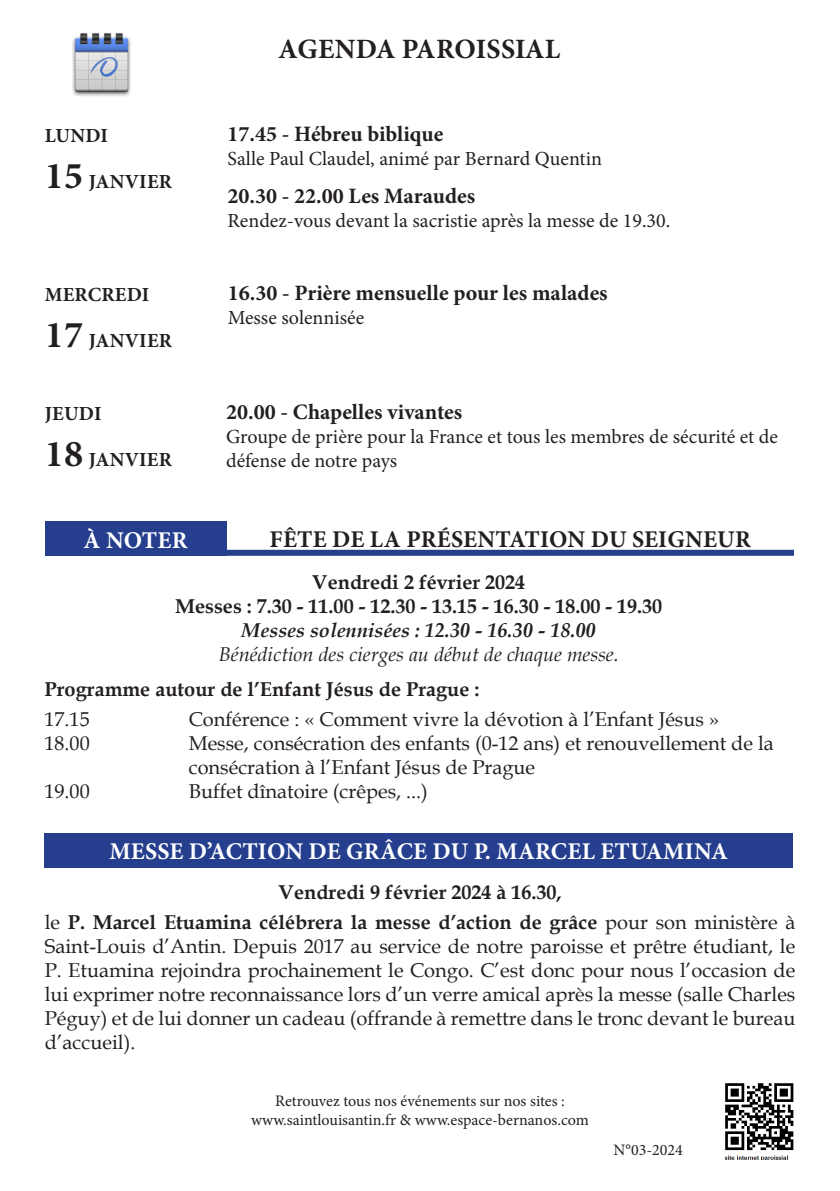
<style>
.page{position:relative;width:840px;height:1191px;background:#fff}
.page>*{position:absolute;margin:0;border:0;box-sizing:border-box;transform-origin:0 0}
.t1{font:700 28px "Minion Pro";letter-spacing:.005em;color:#231f20}
.Agenda_-_annonces_pa{font:700 24px "Minion Pro";letter-spacing:.01em;color:#fff}
.Agenda_-_annonces_im{font:700 24px "Minion Pro";letter-spacing:.01em;color:#231f20}
.Agenda_-_évènement{font:700 22px "Minion Pro";color:#231f20}
.Couplet_des_chants{font:20px/24px "Book Antiqua";color:#231f20}
.Couplet_des_chants-2{font:700 20px "Book Antiqua";color:#231f20}
.Agenda_-_texte{font:20px "Minion Pro";color:#231f20}
.Agenda_-_évènement-2{font:20px/24px "Minion Pro";color:#231f20}
.t2{font:700 20px "Minion Pro";letter-spacing:.01em;color:#231f20}
.Couplet_des_chants-3{font:italic 20px "Book Antiqua";color:#231f20}
.Couplet_des_chants-4{font:italic 700 20px "Book Antiqua";color:#231f20}
.Couplet_des_chants-5{font:16px "Minion Pro";color:#231f20}
.s1{font-size:38px}
.s2{font-weight:700}
</style>
<div class="page">
<img style="left:724px;top:1083px;width:70px;height:76px">
<img style="left:72px;top:32px;width:59px;height:64px">
<div style="left:45px;top:833px;width:747px;height:34px;background:#253f8e"></div>
<div style="left:45px;top:522px;width:181px;height:34px;background:#253f8e"></div>
<div style="left:226px;top:550px;width:567px;height:6px;background:#253f8e"></div>
<p class="t2" style="left:45px;top:122px;width:65px">LUNDI</p>
<p class="t2" style="left:45px;top:167px;width:128px"><span class="s1">15</span> JANVIER</p>
<p class="t2" style="left:45px;top:280px;width:106px">MERCREDI</p>
<p class="t2" style="left:45px;top:326px;width:128px"><span class="s1">17</span> JANVIER</p>
<p class="t2" style="left:45px;top:399px;width:58px">JEUDI</p>
<p class="t2" style="left:45px;top:445px;width:128px"><span class="s1">18</span> JANVIER</p>
<p class="t1" style="left:278px;top:30px;width:283px">AGENDA PAROISSIAL</p>
<p class="Agenda_-_évènement" style="left:227px;top:118px;width:217px">17.45 - Hébreu biblique</p>
<p class="Agenda_-_texte" style="left:227px;top:145px;width:376px">Salle Paul Claudel, animé par Bernard Quentin</p>
<p class="Agenda_-_évènement" style="left:227px;top:181px;width:249px">20.30 - 22.00 Les Maraudes</p>
<p class="Agenda_-_texte" style="left:227px;top:207px;width:444px">Rendez-vous devant la sacristie après la messe de 19.30.</p>
<p class="Agenda_-_évènement" style="left:228px;top:277px;width:381px">16.30 - Prière mensuelle pour les malades</p>
<p class="Agenda_-_texte" style="left:228px;top:304px;width:138px">Messe solennisée</p>
<p class="Agenda_-_évènement" style="left:226px;top:396px;width:237px">20.00 - Chapelles vivantes</p>
<p class="Agenda_-_évènement-2" style="left:226px;top:424px;width:553px">Groupe de prière pour la France et tous les membres de sécurité et de défense de notre pays</p>
<p class="Agenda_-_annonces_pa" style="left:84px;top:523px;width:105px">À NOTER</p>
<p class="Agenda_-_annonces_im" style="left:269px;top:523px;width:482px">FÊTE DE LA PRÉSENTATION DU SEIGNEUR</p>
<p class="Couplet_des_chants-2" style="left:312px;top:568px;width:214px">Vendredi 2 février 2024</p>
<p class="Couplet_des_chants-2" style="left:175px;top:592px;width:488px">Messes : 7.30 - 11.00 - 12.30 - 13.15 - 16.30 - 18.00 - 19.30</p>
<p class="Couplet_des_chants-4" style="left:241px;top:616px;width:355px">Messes solennisées : 12.30 - 16.30 - 18.00</p>
<p class="Couplet_des_chants-3" style="left:218px;top:640px;width:401px">Bénédiction des cierges au début de chaque messe.</p>
<p class="Couplet_des_chants-2" style="left:45px;top:676px;width:436px">Programme autour de l’Enfant Jésus de Prague :</p>
<p class="Couplet_des_chants" style="left:45px;top:706px;width:46px">17.15</p>
<p class="Couplet_des_chants" style="left:189px;top:706px;width:531px">Conférence : « Comment vivre la dévotion à l’Enfant Jésus »</p>
<p class="Couplet_des_chants" style="left:45px;top:730px;width:46px">18.00</p>
<p class="Couplet_des_chants" style="left:189px;top:730px;width:586px">Messe, consécration des enfants (0-12 ans) et renouvellement de la consécration à l’Enfant Jésus de Prague</p>
<p class="Couplet_des_chants" style="left:45px;top:778px;width:46px">19.00</p>
<p class="Couplet_des_chants" style="left:189px;top:778px;width:240px">Buffet dînatoire (crêpes, ...)</p>
<p class="Agenda_-_annonces_pa" style="left:109px;top:835px;width:619px">MESSE D’ACTION DE GRÂCE DU P. MARCEL ETUAMINA</p>
<p class="Couplet_des_chants-2" style="left:278px;top:879px;width:284px">Vendredi 9 février 2024 à 16.30,</p>
<p class="Couplet_des_chants" style="left:45px;top:910px;width:751px;text-align:justify">le <span class="s2">P. Marcel Etuamina célébrera la messe d’action de grâce</span> pour son ministère à Saint-Louis d’Antin. Depuis 2017 au service de notre paroisse et prêtre étudiant, le P. Etuamina rejoindra prochainement le Congo. C’est donc pour nous l’occasion de lui exprimer notre reconnaissance lors d’un verre amical après la messe (salle Charles Péguy) et de lui donner un cadeau (offrande à remettre dans le tronc devant le bureau d’accueil).</p>
<p class="Couplet_des_chants-5" style="left:275px;top:1090px;width:291px">Retrouvez tous nos événements sur nos sites :</p>
<p class="Couplet_des_chants-5" style="left:251px;top:1109px;width:339px">www.saintlouisantin.fr &amp; www.espace-bernanos.com</p>
<p class="Couplet_des_chants-5" style="left:613px;top:1139px;width:71px">N°03-2024</p>
</div>
